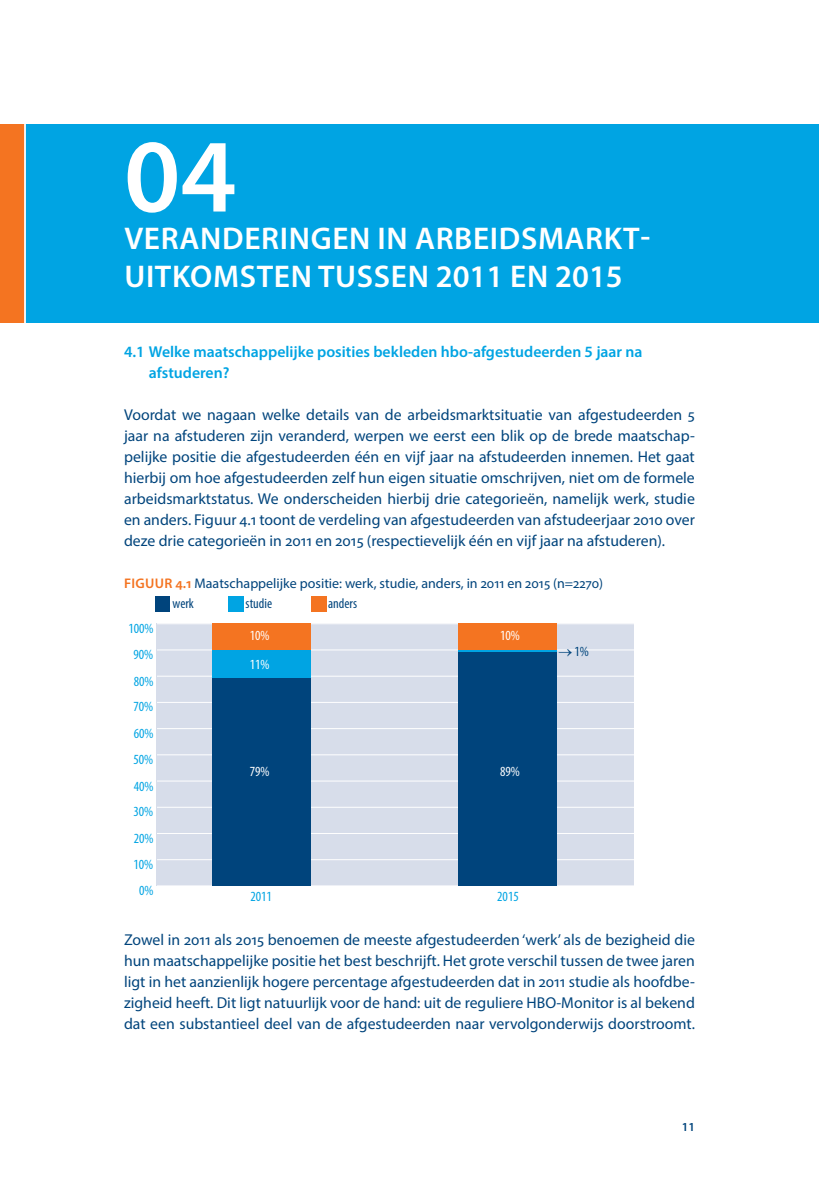
<style>
.page{position:relative;width:819px;height:1191px;background:#fff}
.page>*{position:absolute;margin:0;border:0;box-sizing:border-box;transform-origin:0 0}
.Hoofdstuknummer{font:600 105px "Myriad Pro";color:#fff}
.kop_1{font:600 31.5px/37.8px "Myriad Pro";letter-spacing:.02em;color:#fff}
.bodytekst{font:15.75px/21px "Myriad Pro";color:#00447c;text-align:justify}
.kop_2{font:600 15.75px/21px "Myriad Pro";color:#00a4e3}
.tabelnummer{font:14px "Myriad Pro";color:#00447c}
.t1{font:condensed 14px "Myriad Pro";color:#00a4e3}
.t2{font:condensed 14px "Myriad Pro";color:#00447c}
.t3{font:condensed 14px "Myriad Pro";color:#fff}
.t4{font:600 12.25px "Myriad Pro";color:#00447c}
.s1{font-weight:600;color:#f47421}
</style>
<div class="page">
<div style="left:0;top:124px;width:819px;height:199px;background:#00a4e3"></div>
<div style="left:0;top:124px;width:25px;height:199px;background:#f47421"></div>
<hr style="left:24px;top:120px;width:2px;height:267px;background:#fff">
<div style="left:157px;top:623px;width:477px;height:262px;background:#d7ddea"></div>
<hr style="left:157px;top:859px;width:493px;height:1px;background:#fff">
<hr style="left:157px;top:833px;width:493px;height:1px;background:#fff">
<hr style="left:157px;top:807px;width:493px;height:1px;background:#fff">
<hr style="left:157px;top:780px;width:493px;height:1px;background:#fff">
<hr style="left:157px;top:754px;width:493px;height:1px;background:#fff">
<hr style="left:157px;top:728px;width:493px;height:1px;background:#fff">
<hr style="left:157px;top:702px;width:493px;height:1px;background:#fff">
<hr style="left:157px;top:675px;width:493px;height:1px;background:#fff">
<hr style="left:157px;top:649px;width:493px;height:1px;background:#fff">
<hr style="left:157px;top:623px;width:493px;height:1px;background:#fff">
<div style="left:311px;top:596px;width:15px;height:15px;background:#f47421"></div>
<div style="left:212px;top:624px;width:98px;height:26px;background:#f47421"></div>
<div style="left:458px;top:624px;width:99px;height:26px;background:#f47421"></div>
<div style="left:229px;top:596px;width:15px;height:15px;background:#00a4e3"></div>
<div style="left:212px;top:650px;width:98px;height:29px;background:#00a4e3"></div>
<hr style="left:458px;top:650px;width:99px;height:2px;background:#00a4e3">
<div style="left:156px;top:596px;width:14px;height:15px;background:#00447c"></div>
<div style="left:212px;top:679px;width:98px;height:207px;background:#00447c"></div>
<div style="left:458px;top:652px;width:99px;height:234px;background:#00447c"></div>
<p class="Hoofdstuknummer" style="left:124px;top:109px;width:114px">04</p>
<p class="kop_1" style="left:124px;top:219px;width:527px">VERANDERINGEN IN ARBEIDSMARKT-<br>UITKOMSTEN TUSSEN 2011 EN 2015</p>
<p class="kop_2" style="left:149px;top:341px;width:495px;text-indent:-25px">4.1 Welke maatschappelijke posities bekleden hbo-afgestudeerden 5 jaar na afstuderen?</p>
<p class="bodytekst" style="left:124px;top:404px;width:572px">Voordat we nagaan welke details van de arbeidsmarktsituatie van afgestudeerden 5 jaar na afstuderen zijn veranderd, werpen we eerst een blik op de brede maatschap&shy;pelijke positie die afgestudeerden één en vijf jaar na afstudeerden innemen. Het gaat hierbij om hoe afgestudeerden zelf hun eigen situatie omschrijven, niet om de formele arbeidsmarktstatus. We onderscheiden hierbij drie categorieën, namelijk werk, studie en anders. Figuur 4.1 toont de verdeling van afgestudeerden van afstudeerjaar 2010 over deze drie categorieën in 2011 en 2015 (respectievelijk één en vijf jaar na afstuderen).</p>
<p class="tabelnummer" style="left:124px;top:575px;width:480px"><span class="s1">FIGUUR 4.1</span> Maatschappelijke positie: werk, studie, anders, in 2011 en 2015 (n=2270)</p>
<p class="t1" style="left:128px;top:620px;width:27px">100%</p>
<p class="t1" style="left:133px;top:646px;width:21px">90%</p>
<p class="t1" style="left:134px;top:672px;width:21px">80%</p>
<p class="t1" style="left:133px;top:698px;width:21px">70%</p>
<p class="t1" style="left:134px;top:725px;width:21px">60%</p>
<p class="t1" style="left:133px;top:751px;width:21px">50%</p>
<p class="t1" style="left:134px;top:777px;width:21px">40%</p>
<p class="t1" style="left:133px;top:803px;width:21px">30%</p>
<p class="t1" style="left:134px;top:830px;width:21px">20%</p>
<p class="t1" style="left:133px;top:855px;width:21px">10%</p>
<p class="t1" style="left:139px;top:882px;width:16px">0%</p>
<p class="t2" style="left:173px;top:595px;width:23px">werk</p>
<p class="t2" style="left:246px;top:595px;width:28px">studie</p>
<p class="t2" style="left:328px;top:595px;width:30px">anders</p>
<p class="t3" style="left:250px;top:627px;width:21px">10%</p>
<p class="t3" style="left:500px;top:627px;width:21px">10%</p>
<p class="t3" style="left:250px;top:655px;width:21px">11%</p>
<p class="t3" style="left:250px;top:763px;width:21px">79%</p>
<p class="t3" style="left:500px;top:763px;width:21px">89%</p>
<p class="t1" style="left:250px;top:887px;width:23px">2011</p>
<p class="t1" style="left:497px;top:887px;width:23px">2015</p>
<p class="t2" style="left:558px;top:642px;width:32px">→ 1%</p>
<p class="bodytekst" style="left:124px;top:929px;width:572px">Zowel in 2011 als 2015 benoemen de meeste afgestudeerden ‘werk’ als de bezigheid die hun maatschappelijke positie het best beschrijft. Het grote verschil tussen de twee jaren ligt in het aanzienlijk hogere percentage afgestudeerden dat in 2011 studie als hoofdbe&shy;zigheid heeft. Dit ligt natuurlijk voor de hand: uit de reguliere HBO-Monitor is al bekend dat een substantieel deel van de afgestudeerden naar vervolgonderwijs doorstroomt.</p>
<p class="t4" style="left:681px;top:1119px;width:15px">11</p>
</div>
